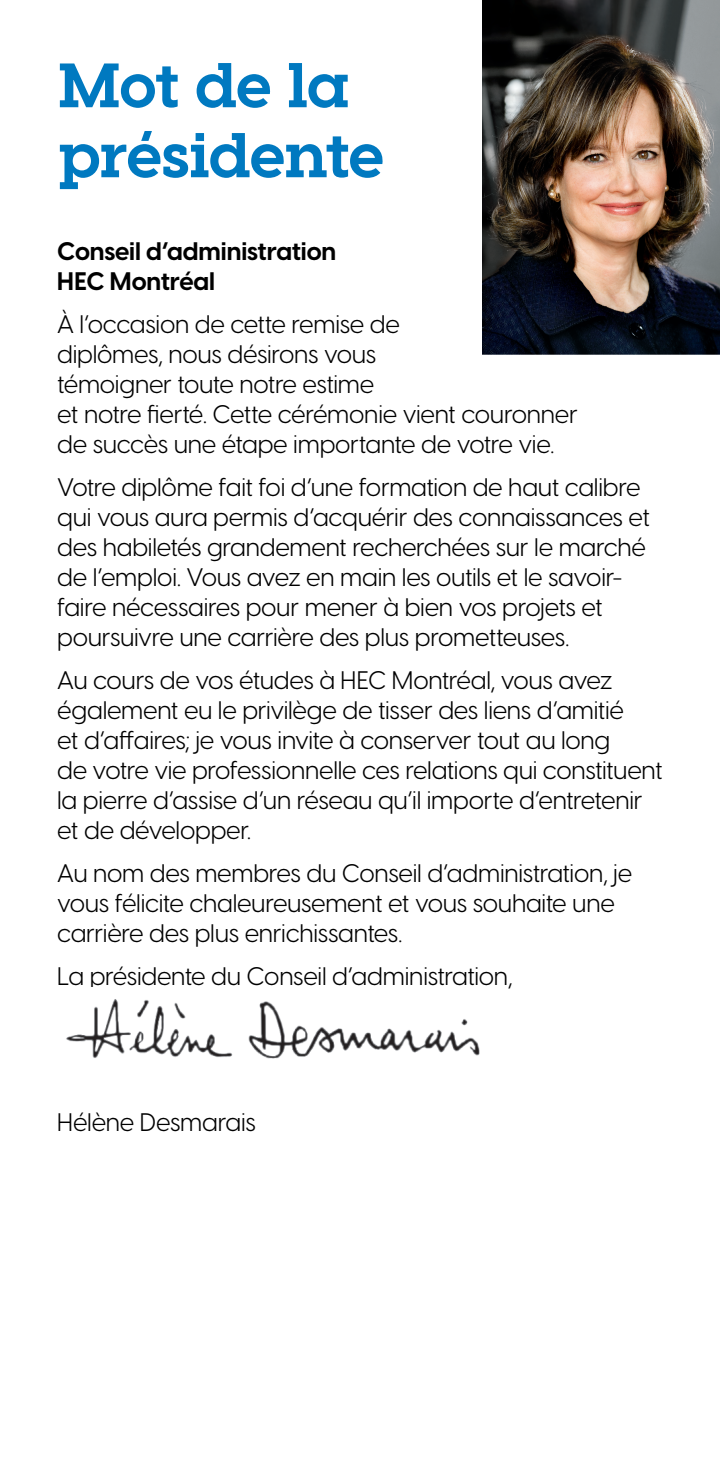
<style>
.page{position:relative;width:720px;height:1480px;background:#fff}
.page>*{position:absolute;margin:0;border:0;box-sizing:border-box;transform-origin:0 0}
.t1{font:700 62.5px/70px "Visby Slab CF";letter-spacing:-.03em;color:#0079c0}
.t2{font:25px/30px "Visby CF";letter-spacing:-.015em;color:#000}
.t3{font:700 25px/30px "Visby CF";letter-spacing:-.005em;color:#000}
</style>
<div class="page">
<img style="left:66px;top:999px;width:414px;height:60px">
<img style="left:483px;top:0;width:237px;height:355px">
<h1 class="t1" style="left:58px;top:51px;width:328px">Mot de la présidente</h1>
<p class="t3" style="left:57px;top:235px;width:281px">Conseil d’administration<br>HEC Montréal</p>
<p class="t2" style="left:57px;top:308px;width:522px">À l’occasion de cette remise de<br>diplômes, nous désirons vous<br>témoigner toute notre estime<br>et notre fierté. Cette cérémonie vient couronner de succès une étape importante de votre vie.</p>
<p class="t2" style="left:57px;top:471px;width:594px">Votre diplôme fait foi d’une formation de haut calibre qui vous aura permis d’acquérir des connaissances et des habiletés grandement recherchées sur le marché de l’emploi. Vous avez en main les outils et le savoir&shy;faire nécessaires pour mener à bien vos projets et poursuivre une carrière des plus prometteuses.</p>
<p class="t2" style="left:57px;top:664px;width:607px">Au cours de vos études à HEC Montréal, vous avez également eu le privilège de tisser des liens d’amitié<br>et d’affaires; je vous invite à conserver tout au long<br>de votre vie professionnelle ces relations qui constituent la pierre d’assise d’un réseau qu’il importe d’entretenir et de développer.</p>
<p class="t2" style="left:57px;top:857px;width:577px">Au nom des membres du Conseil d’administration, je vous félicite chaleureusement et vous souhaite une carrière des plus enrichissantes.</p>
<p class="t2" style="left:57px;top:960px;width:457px">La présidente du Conseil d’administration,</p>
<p class="t2" style="left:57px;top:1106px;width:200px">Hélène Desmarais</p>
</div>
